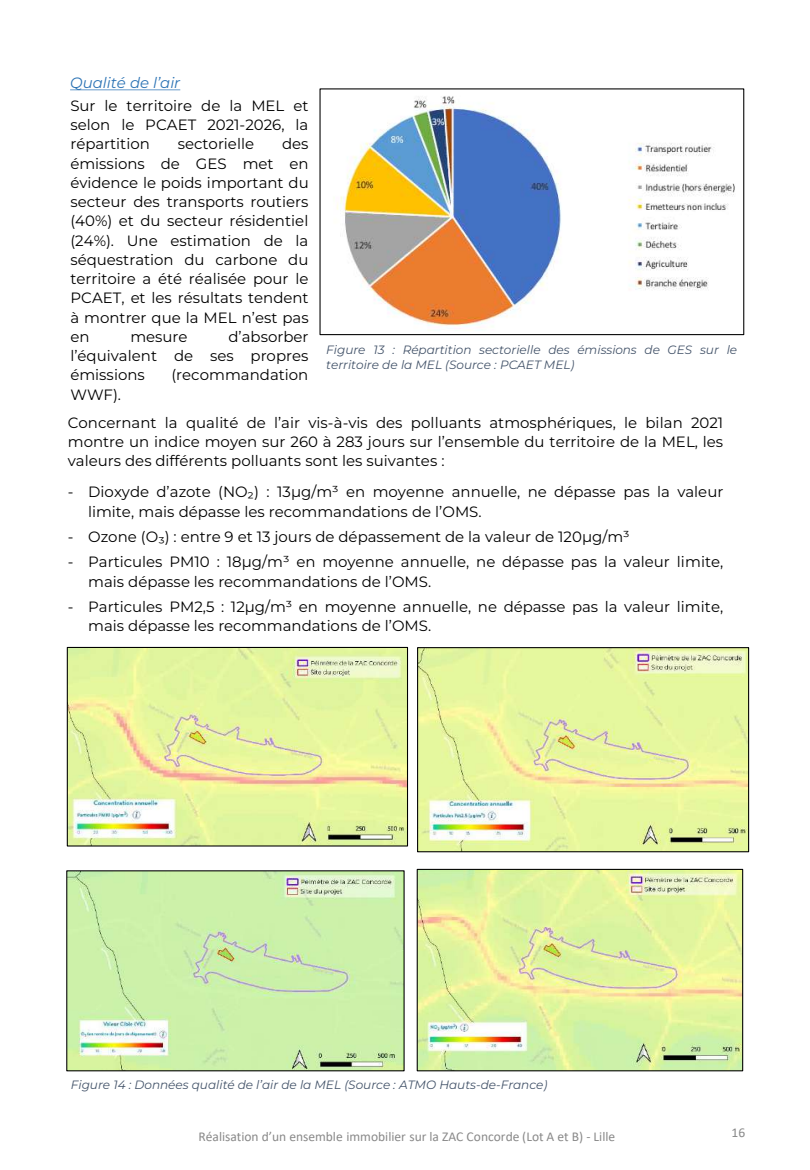
<style>
.page{position:relative;width:810px;height:1170px;background:#fff}
.page>*{position:absolute;margin:0;border:0;box-sizing:border-box;transform-origin:0 0}
.t1{font:15px/19.2px "Montserrat";color:#000;text-align:justify}
.t2{font:italic 15px "Montserrat";color:#2d74b5}
.t3{font:13.5px "Calibri";letter-spacing:-.005em;color:#898989}
.t4{font:italic 12px/14.4px "Montserrat";color:#44546a}
</style>
<div class="page">
<svg style="left:70px;top:90px;width:110px;height:1px"></svg>
<img style="left:419px;top:871px;width:322px;height:198px">
<div style="left:417px;top:869px;width:326px;height:202px;border:1px solid #000"></div>
<img style="left:68px;top:872px;width:335px;height:197px">
<img style="left:419px;top:649px;width:328px;height:201px">
<div style="left:417px;top:647px;width:332px;height:205px;border:1px solid #000"></div>
<img style="left:69px;top:649px;width:337px;height:196px">
<div style="left:67px;top:647px;width:341px;height:200px;border:1px solid #000"></div>
<img style="left:336px;top:96px;width:399px;height:235px">
<div style="left:320px;top:88px;width:424px;height:247px;border:1px solid #000"></div>
<p class="t2" style="left:70px;top:74px;width:112px">Qualité de l’air</p>
<p class="t1" style="left:70px;top:96px;width:240px">Sur le territoire de la MEL et selon le PCAET 2021-2026, la répartition</p>
<p class="t1" style="left:70px;top:134px;width:240px;text-indent:212px">des émissions de GES met en évidence le poids important du secteur des transports routiers (40%) et du secteur résidentiel (24%). Une estimation de la séquestration du carbone du territoire a été réalisée pour le PCAET, et les résultats tendent à montrer que la MEL n’est pas en</p>
<p class="t1" style="left:178px;top:134px;width:78px">sectorielle</p>
<p class="t1" style="left:70px;top:327px;width:240px;text-indent:158px">d’absorber l’équivalent de ses propres émissions</p>
<p class="t1" style="left:130px;top:327px;width:59px">mesure</p>
<p class="t1" style="left:171px;top:366px;width:138px">(recommandation</p>
<p class="t1" style="left:70px;top:385px;width:52px">WWF).</p>
<p class="t4" style="left:326px;top:343px;width:412px">Figure 13 : Répartition sectorielle des émissions de GES sur le territoire de la MEL (Source : PCAET MEL)</p>
<p class="t1" style="left:68px;top:412px;width:657px">Concernant la qualité de l’air vis-à-vis des polluants atmosphériques, le bilan 2021 montre un indice moyen sur 260 à 283 jours sur l’ensemble du territoire de la MEL, les valeurs des différents polluants sont les suivantes :</p>
<p class="t1" style="left:88px;top:482px;width:637px;text-indent:-20px">- Dioxyde d’azote (NO₂) : 13µg/m³ en moyenne annuelle, ne dépasse pas la valeur limite, mais dépasse les recommandations de l’OMS.</p>
<p class="t1" style="left:68px;top:527px;width:563px">- Ozone (O₃) : entre 9 et 13 jours de dépassement de la valeur de 120µg/m³</p>
<p class="t1" style="left:88px;top:552px;width:637px;text-indent:-20px">- Particules PM10 : 18µg/m³ en moyenne annuelle, ne dépasse pas la valeur limite, mais dépasse les recommandations de l’OMS.</p>
<p class="t1" style="left:88px;top:597px;width:637px;text-indent:-20px">- Particules PM2,5 : 12µg/m³ en moyenne annuelle, ne dépasse pas la valeur limite, mais dépasse les recommandations de l’OMS.</p>
<p class="t4" style="left:71px;top:1078px;width:478px">Figure 14 : Données qualité de l’air de la MEL (Source : ATMO Hauts-de-France)</p>
<p class="t3" style="left:199px;top:1131px;width:418px">Réalisation d’un ensemble immobilier sur la ZAC Concorde (Lot A et B) - Lille</p>
<p class="t3" style="left:732px;top:1127px;width:15px">16</p>
</div>
